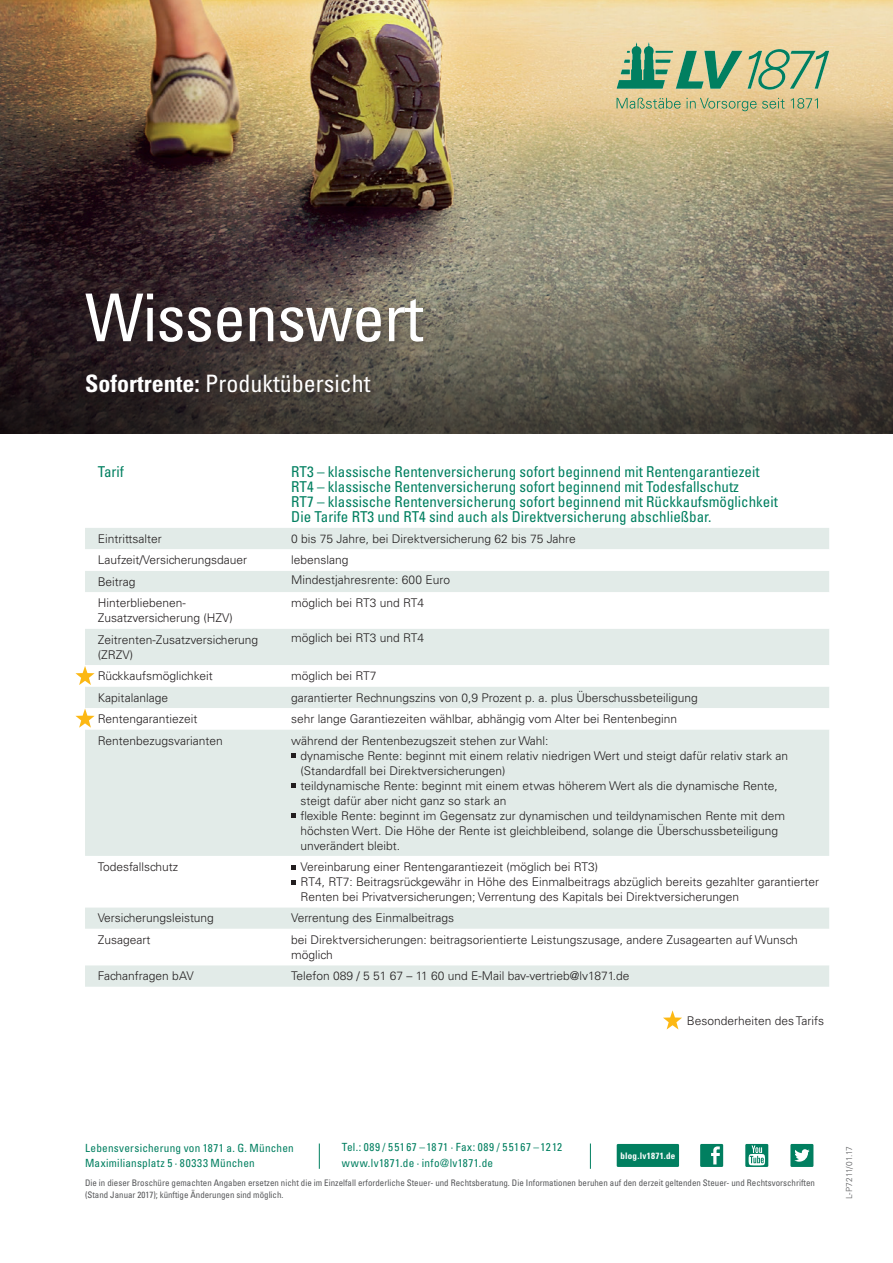
<style>
.page{position:relative;width:893px;height:1263px;background:#fff}
.page>*{position:absolute;margin:0;border:0;box-sizing:border-box;transform-origin:0 0}
.t1{font:condensed 66px "Univers LT Std";letter-spacing:-.015em;color:#fff}
.t2{font:condensed 24px "Univers LT Std";color:#fff}
.t3{font:condensed 15px/15px "Univers LT Std";color:#017f60}
.t4{font:300 12px/15px "Univers LT Std";color:#231f20}
.t5{font:condensed 11.25px/15.8px "Univers LT Std";letter-spacing:.025em;color:#017f60}
.t6{font:condensed 9px/11.2px "Univers LT Std";color:#57585a}
.t7{font:700 condensed 9px "Univers LT Std";letter-spacing:.025em;color:#fff}
.t8{font:300 8.4px "Univers LT Std";letter-spacing:.005em;color:#57585a}
.s1{font-weight:700}
</style>
<div class="page">
<img style="left:0;top:0;width:893px;height:242px">
<svg style="left:0;top:242px;width:893px;height:192px;background:#565048"></svg>
<div style="left:81px;top:287px;width:354px;height:66px;background:#231f20;opacity:.4"></div>
<div style="left:80px;top:368px;width:301px;height:36px;background:#231f20;opacity:.4"></div>
<div style="left:85px;top:528px;width:744px;height:459px;background:#e2ebe8"></div>
<svg style="left:85px;top:549px;width:744px;height:416px;fill:#e2ebe8"></svg>
<svg style="left:291px;top:753px;width:5px;height:5px"></svg>
<svg style="left:291px;top:783px;width:5px;height:5px"></svg>
<svg style="left:291px;top:813px;width:5px;height:5px"></svg>
<svg style="left:291px;top:865px;width:5px;height:4px"></svg>
<svg style="left:291px;top:880px;width:5px;height:4px"></svg>
<svg style="left:617px;top:98px;width:201px;height:13px;background:#bcba88"></svg>
<svg style="left:748px;top:49px;width:81px;height:41px;background:#b0bd90"></svg>
<svg style="left:617px;top:43px;width:125px;height:46px;background:#8ab187"></svg>
<div style="left:700px;top:1144px;width:23px;height:23px;background:#017f60"></div>
<svg style="left:711px;top:1146px;width:9px;height:18px"></svg>
<div style="left:790px;top:1144px;width:23px;height:23px;background:#017f60"></div>
<svg style="left:794px;top:1149px;width:16px;height:13px"></svg>
<svg style="left:745px;top:1144px;width:23px;height:23px"></svg>
<svg style="left:749px;top:1145px;width:16px;height:20px"></svg>
<div style="left:617px;top:1144px;width:62px;height:23px;background:#017f60"></div>
<svg style="left:319px;top:1143px;width:1px;height:26px"></svg>
<svg style="left:590px;top:1143px;width:1px;height:26px"></svg>
<svg style="left:75px;top:666px;width:20px;height:19px"></svg>
<svg style="left:75px;top:708px;width:20px;height:20px"></svg>
<svg style="left:663px;top:1010px;width:19px;height:19px"></svg>
<h1 class="t1" style="left:85px;top:276px;width:340px">Wissenswert</h1>
<h2 class="t2" style="left:85px;top:368px;width:287px"><span class="s1">Sofortrente:</span> Produktübersicht</h2>
<p class="t3" style="left:98px;top:463px;width:28px">Tarif</p>
<p class="t3" style="left:291px;top:463px;width:488px">RT3 – klassische Rentenversicherung sofort beginnend mit Rentengarantiezeit RT4 – klassische Rentenversicherung sofort beginnend mit Todesfallschutz<br>RT7 – klassische Rentenversicherung sofort beginnend mit Rückkaufsmöglichkeit Die Tarife RT3 und RT4 sind auch als Direktversicherung abschließbar.</p>
<p class="t4" style="left:98px;top:531px;width:66px">Eintrittsalter</p>
<p class="t4" style="left:291px;top:531px;width:286px">0 bis 75 Jahre, bei Direktversicherung 62 bis 75 Jahre</p>
<p class="t4" style="left:98px;top:553px;width:151px">Laufzeit/Versicherungsdauer</p>
<p class="t4" style="left:291px;top:553px;width:59px">lebenslang</p>
<p class="t4" style="left:98px;top:574px;width:39px">Beitrag</p>
<p class="t4" style="left:291px;top:573px;width:160px">Mindestjahresrente: 600 Euro</p>
<p class="t4" style="left:98px;top:595px;width:136px">Hinterbliebenen-<br>Zusatzversicherung (HZV)</p>
<p class="t4" style="left:291px;top:595px;width:134px">möglich bei RT3 und RT4</p>
<p class="t4" style="left:98px;top:632px;width:162px">Zeitrenten-Zusatzversicherung (ZRZV)</p>
<p class="t4" style="left:291px;top:630px;width:134px">möglich bei RT3 und RT4</p>
<p class="t4" style="left:98px;top:668px;width:117px">Rückkaufsmöglichkeit</p>
<p class="t4" style="left:291px;top:668px;width:87px">möglich bei RT7</p>
<p class="t4" style="left:98px;top:690px;width:72px">Kapitalanlage</p>
<p class="t4" style="left:291px;top:690px;width:408px">garantierter Rechnungszins von 0,9 Prozent p. a. plus Überschussbeteiligung</p>
<p class="t4" style="left:98px;top:711px;width:101px">Rentengarantiezeit</p>
<p class="t4" style="left:291px;top:711px;width:387px">sehr lange Garantiezeiten wählbar, abhängig vom Alter bei Rentenbeginn</p>
<p class="t4" style="left:98px;top:733px;width:126px">Rentenbezugsvarianten</p>
<p class="t4" style="left:301px;top:733px;width:489px;text-indent:-9px">während der Rentenbezugszeit stehen zur Wahl:<br>dynamische Rente: beginnt mit einem relativ niedrigen Wert und steigt dafür relativ stark an (Standardfall bei Direktversicherungen)<br>teildynamische Rente: beginnt mit einem etwas höherem Wert als die dynamische Rente, steigt dafür aber nicht ganz so stark an<br>flexible Rente: beginnt im Gegensatz zur dynamischen und teildynamischen Rente mit dem höchsten Wert. Die Höhe der Rente ist gleichbleibend, solange die Überschussbeteiligung unverändert bleibt.</p>
<p class="t4" style="left:98px;top:859px;width:82px">Todesfallschutz</p>
<p class="t4" style="left:301px;top:859px;width:520px">Vereinbarung einer Rentengarantiezeit (möglich bei RT3)<br>RT4, RT7: Beitragsrückgewähr in Höhe des Einmalbeitrags abzüglich bereits gezahlter garantierter<br>Renten bei Privatversicherungen; Verrentung des Kapitals bei Direktversicherungen</p>
<p class="t4" style="left:98px;top:911px;width:117px">Versicherungsleistung</p>
<p class="t4" style="left:291px;top:911px;width:164px">Verrentung des Einmalbeitrags</p>
<p class="t4" style="left:98px;top:932px;width:54px">Zusageart</p>
<p class="t4" style="left:291px;top:932px;width:508px">bei Direktversicherungen: beitragsorientierte Leistungszusage, andere Zusagearten auf Wunsch möglich</p>
<p class="t4" style="left:98px;top:968px;width:97px">Fachanfragen bAV</p>
<p class="t4" style="left:291px;top:968px;width:340px">Telefon 089 / 5 51 67 – 11 60 und E-Mail bav-vertrieb@lv1871.de</p>
<p class="t4" style="left:687px;top:1013px;width:139px">Besonderheiten des Tarifs</p>
<p class="t5" style="left:342px;top:1139px;width:222px">Tel.: 089 / 55167 –1871 · Fax: 089 / 55167 –1212 www.lv1871.de · info@lv1871.de</p>
<p class="t7" style="left:620px;top:1150px;width:57px">blog.lv1871.de</p>
<p class="t5" style="left:85px;top:1139px;width:210px">Lebensversicherung von 1871 a. G. München<br>Maximiliansplatz 5 · 80333 München</p>
<p class="t6" style="left:85px;top:1177px;width:731px">Die in dieser Broschüre gemachten Angaben ersetzen nicht die im Einzelfall erforderliche Steuer- und Rechtsberatung. Die Informationen beruhen auf den derzeit geltenden Steuer- und Rechtsvorschriften (Stand Januar 2017); künftige Änderungen sind möglich.</p>
<p class="t8" style="left:844px;top:1199px;width:55px;rotate:-90deg">L-P7211/01.17</p>
</div>
